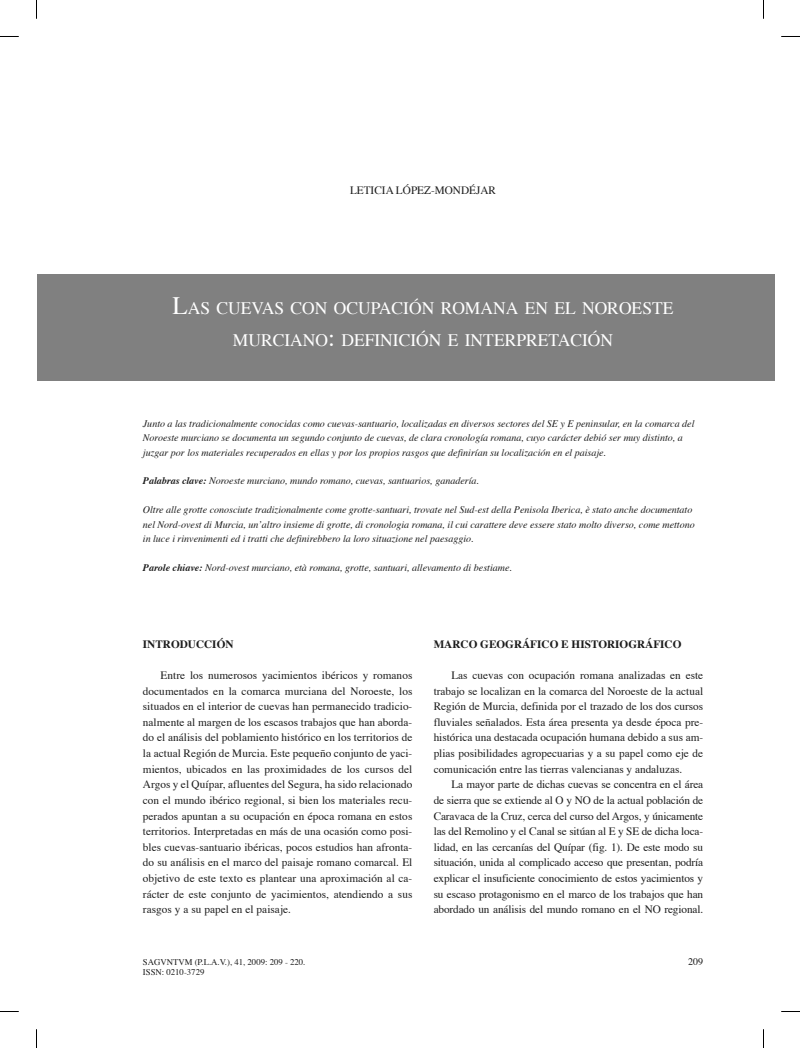
<style>
.page{position:relative;width:800px;height:1048px;background:#fff}
.page>*{position:absolute;margin:0;border:0;box-sizing:border-box;transform-origin:0 0}
.t1{font:17.5px/31.2px "Times";color:#fff;text-align:center}
.t2{font:11.25px/15.6px "Times";color:#1c1c1c;text-align:justify}
.t3{font:700 11.25px "Times";color:#1c1c1c}
.t4{font:italic 10px/14.4px "Times";color:#1c1c1c}
.t5{font:10px "Times";color:#1c1c1c}
.t6{font:8.75px "Times";color:#1c1c1c}
.s1{font-size:25px}
.s2{font-weight:700}
</style>
<div class="page">
<div style="left:37px;top:274px;width:736px;height:106px;background:#808080"></div>
<svg style="left:0;top:36px;width:19px;height:1px"></svg>
<svg style="left:781px;top:36px;width:18px;height:1px"></svg>
<svg style="left:0;top:1011px;width:19px;height:1px"></svg>
<svg style="left:781px;top:1011px;width:18px;height:1px"></svg>
<svg style="left:36px;top:0;width:1px;height:19px"></svg>
<svg style="left:36px;top:1029px;width:1px;height:18px"></svg>
<svg style="left:763px;top:0;width:1px;height:19px"></svg>
<svg style="left:763px;top:1029px;width:1px;height:18px"></svg>
<p class="t2" style="left:350px;top:181px;width:147px">LETICIA LÓPEZ-MONDÉJAR</p>
<h1 class="t1" style="left:172px;top:291px;width:502px"><span class="s1">L</span>AS CUEVAS CON OCUPACIÓN ROMANA EN EL NOROESTE<br>MURCIANO<span class="s1">:</span> DEFINICIÓN E INTERPRETACIÓN</h1>
<p class="t4" style="left:143px;top:415px;width:553px">Junto a las tradicionalmente conocidas como cuevas-santuario, localizadas en diversos sectores del SE y E peninsular, en la comarca del<br>Noroeste murciano se documenta un segundo conjunto de cuevas, de clara cronología romana, cuyo carácter debió ser muy distinto, a juzgar por los materiales recuperados en ellas y por los propios rasgos que definirían su localización en el paisaje.</p>
<p class="t4" style="left:143px;top:473px;width:337px"><span class="s2">Palabras clave:</span> Noroeste murciano, mundo romano, cuevas, santuarios, ganadería.</p>
<p class="t4" style="left:143px;top:502px;width:553px">Oltre alle grotte conosciute tradizionalmente come grotte-santuari, trovate nel Sud-est della Penisola Iberica, è stato anche documentato nel Nord-ovest di Murcia, un’altro insieme di grotte, di cronologia romana, il cui carattere deve essere stato molto diverso, come mettono in luce i rinvenimenti ed i tratti che definirebbero la loro situazione nel paesaggio.</p>
<p class="t4" style="left:143px;top:559px;width:370px"><span class="s2">Parole chiave:</span> Nord-ovest murciano, età romana, grotte, santuari, allevamento di bestiame.</p>
<p class="t3" style="left:143px;top:633px;width:92px">INTRODUCCIÓN</p>
<p class="t2" style="left:143px;top:666px;width:271px;text-indent:18px">Entre los numerosos yacimientos ibéricos y romanos documentados en la comarca murciana del Noroeste, los situados en el interior de cuevas han permanecido tradicio&shy;nalmente al margen de los escasos trabajos que han aborda&shy;do el análisis del poblamiento histórico en los territorios de la actual Región de Murcia. Este pequeño conjunto de yaci&shy;mientos, ubicados en las proximidades de los cursos del Argos y el Quípar, afluentes del Segura, ha sido relacionado con el mundo ibérico regional, si bien los materiales recu&shy;perados apuntan a su ocupación en época romana en estos territorios. Interpretadas en más de una ocasión como posi&shy;bles cuevas-santuario ibéricas, pocos estudios han afronta&shy;do su análisis en el marco del paisaje romano comarcal. El objetivo de este texto es plantear una aproximación al ca&shy;rácter de este conjunto de yacimientos, atendiendo a sus rasgos y a su papel en el paisaje.</p>
<p class="t3" style="left:433px;top:633px;width:249px">MARCO GEOGRÁFICO E HISTORIOGRÁFICO</p>
<p class="t2" style="left:433px;top:666px;width:271px;text-indent:18px">Las cuevas con ocupación romana analizadas en este trabajo se localizan en la comarca del Noroeste de la actual Región de Murcia, definida por el trazado de los dos cursos fluviales señalados. Esta área presenta ya desde época pre&shy;histórica una destacada ocupación humana debido a sus am&shy;plias posibilidades agropecuarias y a su papel como eje de comunicación entre las tierras valencianas y andaluzas.</p>
<p class="t2" style="left:433px;top:775px;width:271px;text-indent:18px">La mayor parte de dichas cuevas se concentra en el área de sierra que se extiende al O y NO de la actual población de Caravaca de la Cruz, cerca del curso del Argos, y únicamente las del Remolino y el Canal se sitúan al E y SE de dicha loca&shy;lidad, en las cercanías del Quípar (fig. 1). De este modo su situación, unida al complicado acceso que presentan, podría explicar el insuficiente conocimiento de estos yacimientos y su escaso protagonismo en el marco de los trabajos que han abordado un análisis del mundo romano en el NO regional.</p>
<p class="t6" style="left:143px;top:953px;width:164px">SAGVNTVM (P.L.A.V.), 41, 2009: 209 - 220.</p>
<p class="t5" style="left:688px;top:952px;width:16px">209</p>
<p class="t6" style="left:143px;top:964px;width:63px">ISSN: 0210-3729</p>
</div>
